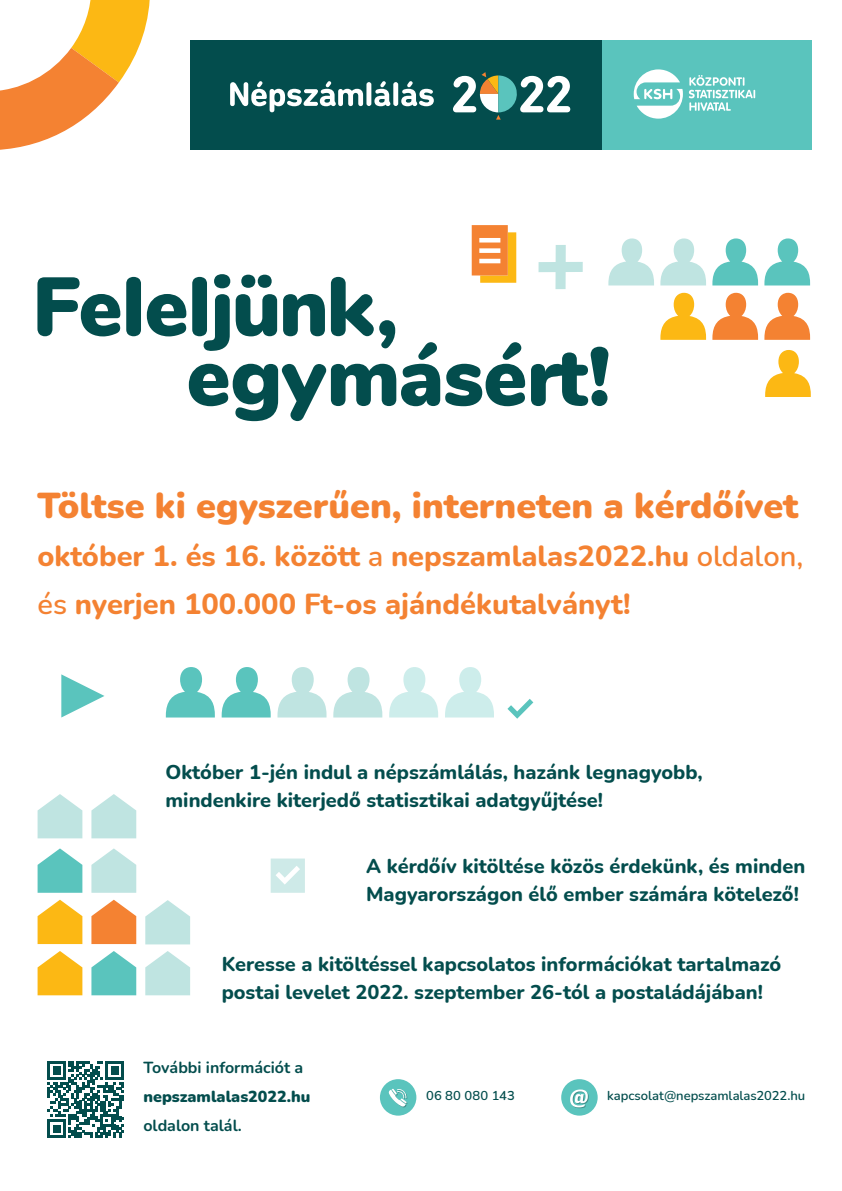
<style>
.page{position:relative;width:842px;height:1191px;background:#fff}
.page>*{position:absolute;margin:0;border:0;box-sizing:border-box;transform-origin:0 0}
.t1{font:900 36px "Nunito";color:#f48232}
.t2{font:800 29px "Nunito";color:#f48232}
.t3{font:800 20px/28px "Nunito";color:#034d4d}
.t4{font:700 16px/29px "Nunito";color:#034d4d}
.t5{font:600 13px "Nunito";letter-spacing:-.005em;color:#034d4d}
.t6{font:600 13px "Nunito";letter-spacing:.015em;color:#034d4d}
.s1{font-weight:600}
.s2{font-weight:900}
</style>
<div class="page">
<svg style="left:47px;top:1061px;width:77px;height:76px"></svg>
<svg style="left:764px;top:293px;width:46px;height:47px"></svg>
<svg style="left:764px;top:238px;width:46px;height:47px"></svg>
<svg style="left:712px;top:293px;width:46px;height:47px"></svg>
<svg style="left:712px;top:238px;width:46px;height:47px"></svg>
<svg style="left:660px;top:293px;width:46px;height:47px"></svg>
<svg style="left:765px;top:350px;width:46px;height:47px"></svg>
<svg style="left:660px;top:238px;width:46px;height:47px"></svg>
<svg style="left:37px;top:225px;width:617px;height:196px"></svg>
<svg style="left:445px;top:667px;width:49px;height:50px"></svg>
<svg style="left:389px;top:667px;width:49px;height:50px"></svg>
<svg style="left:333px;top:667px;width:49px;height:50px"></svg>
<svg style="left:277px;top:667px;width:49px;height:50px"></svg>
<svg style="left:222px;top:667px;width:49px;height:50px"></svg>
<svg style="left:166px;top:667px;width:49px;height:50px"></svg>
<svg style="left:61px;top:674px;width:43px;height:43px"></svg>
<div style="left:190px;top:40px;width:412px;height:109px;background:#034d4d"></div>
<div style="left:602px;top:40px;width:210px;height:109px;background:#5ac4bd"></div>
<svg style="left:230px;top:81px;width:133px;height:31px"></svg>
<svg style="left:374px;top:81px;width:16px;height:25px"></svg>
<svg style="left:401px;top:81px;width:33px;height:25px"></svg>
<div style="left:366px;top:82px;width:5px;height:24px;background:#fff;border-radius:2px"></div>
<div style="left:393px;top:82px;width:5px;height:24px;background:#fff;border-radius:2px"></div>
<svg style="left:453px;top:72px;width:117px;height:48px"></svg>
<svg style="left:634px;top:69px;width:49px;height:50px"></svg>
<svg style="left:689px;top:75px;width:66px;height:36px"></svg>
<svg style="left:0;top:0;width:150px;height:150px"></svg>
<div style="left:380px;top:1079px;width:36px;height:36px;background:#5ac4bd;border-radius:50%"></div>
<div style="left:561px;top:1079px;width:37px;height:36px;background:#5ac4bd;border-radius:50%"></div>
<svg style="left:570px;top:1089px;width:19px;height:19px"></svg>
<svg style="left:389px;top:1088px;width:19px;height:19px"></svg>
<svg style="left:38px;top:899px;width:44px;height:45px"></svg>
<svg style="left:38px;top:951px;width:44px;height:44px"></svg>
<svg style="left:38px;top:848px;width:44px;height:44px"></svg>
<svg style="left:38px;top:794px;width:44px;height:44px"></svg>
<svg style="left:145px;top:951px;width:45px;height:44px"></svg>
<svg style="left:145px;top:900px;width:45px;height:44px"></svg>
<svg style="left:91px;top:899px;width:45px;height:45px"></svg>
<svg style="left:91px;top:951px;width:45px;height:44px"></svg>
<svg style="left:91px;top:848px;width:45px;height:44px"></svg>
<svg style="left:91px;top:794px;width:45px;height:44px"></svg>
<svg style="left:271px;top:858px;width:34px;height:34px"></svg>
<svg style="left:507px;top:699px;width:26px;height:19px"></svg>
<p class="t1" style="left:38px;top:480px;width:762px">Töltse ki egyszerűen, interneten a kérdőívet</p>
<p class="t2" style="left:38px;top:535px;width:767px">október 1. és 16. között <span class="s1">a</span> nepszamlalas2022.hu <span class="s1">oldalon,</span></p>
<p class="t2" style="left:38px;top:583px;width:594px"><span class="s1">és</span> nyerjen 100.000 Ft-os ajándékutalványt!</p>
<p class="t3" style="left:166px;top:757px;width:538px">Október 1-jén indul a népszámlálás, hazánk legnagyobb, mindenkire kiterjedő statisztikai adatgyűjtése!</p>
<p class="t3" style="left:366px;top:851px;width:441px">A kérdőív kitöltése közös érdekünk, és minden<br>Magyarországon élő ember számára kötelező!</p>
<p class="t3" style="left:222px;top:949px;width:561px">Keresse a kitöltéssel kapcsolatos információkat tartalmazó postai levelet 2022. szeptember 26-tól a postaládájában!</p>
<p class="t4" style="left:143px;top:1052px;width:168px">További információt a <span class="s2">nepszamlalas2022.hu</span></p>
<p class="t4" style="left:143px;top:1110px;width:100px">oldalon talál.</p>
<p class="t6" style="left:426px;top:1086px;width:90px">06 80 080 143</p>
<p class="t5" style="left:607px;top:1086px;width:200px">kapcsolat@nepszamlalas2022.hu</p>
</div>
